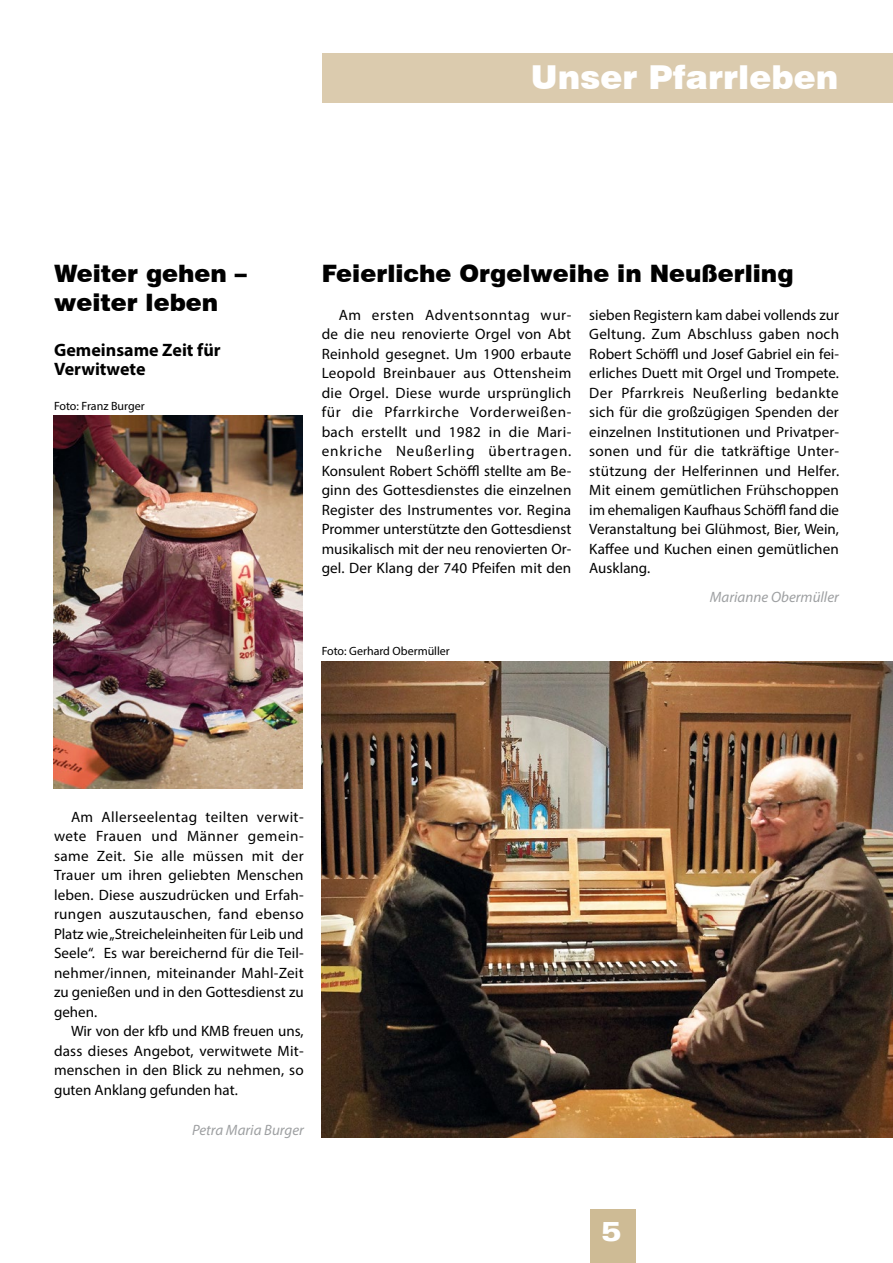
<style>
.page{position:relative;width:893px;height:1263px;background:#fff}
.page>*{position:absolute;margin:0;border:0;box-sizing:border-box;transform-origin:0 0}
.t1{font:900 33px "Swiss 721 BT";color:#fff}
.t2{font:900 expanded 27px "Zurich BT";color:#fff}
.t3{font:900 24px/28.8px "Swiss 721 BT";color:#000}
.t4{font:700 18px/19.5px "Myriad Pro";color:#000}
.t5{font:15px/19.5px "Myriad Pro";color:#000;text-align:justify}
.t6{font:italic 15px "Myriad Pro";color:#9ea0a2}
.t7{font:12px "Myriad Pro";color:#000}
</style>
<div class="page">
<img style="left:54px;top:415px;width:249px;height:374px">
<img style="left:321px;top:661px;width:572px;height:477px">
<div style="left:590px;top:1209px;width:45px;height:54px;background:#cebb95"></div>
<div style="left:323px;top:53px;width:570px;height:50px;background:#dbcbae"></div>
<h1 class="t1" style="left:531px;top:57px;width:309px">Unser Pfarrleben</h1>
<h3 class="t3" style="left:54px;top:259px;width:194px">Weiter gehen – weiter leben</h3>
<p class="t4" style="left:54px;top:339px;width:168px">Gemeinsame Zeit für<br>Verwitwete</p>
<p class="t7" style="left:54px;top:399px;width:92px">Foto: Franz Burger</p>
<h3 class="t3" style="left:322px;top:259px;width:473px">Feierliche Orgelweihe in Neußerling</h3>
<p class="t5" style="left:322px;top:305px;width:251px;text-indent:17px">Am ersten Adventsonntag wur&shy;de die neu renovierte Orgel von Abt Reinhold gesegnet. Um 1900 erbaute Leopold Breinbauer aus Ottensheim die Orgel. Diese wurde ursprünglich für die Pfarrkirche Vorderweißen&shy;bach erstellt und 1982 in die Mari&shy;enkriche Neußerling übertragen.<br>Konsulent Robert Schöffl stellte am Be&shy;ginn des Gottesdienstes die einzelnen Register des Instrumentes vor. Regina Prommer unterstützte den Gottesdienst musikalisch mit der neu renovierten Or&shy;gel. Der Klang der 740 Pfeifen mit den</p>
<p class="t5" style="left:589px;top:305px;width:251px">sieben Registern kam dabei vollends zur Geltung. Zum Abschluss gaben noch Robert Schöffl und Josef Gabriel ein fei&shy;erliches Duett mit Orgel und Trompete.<br>Der Pfarrkreis Neußerling bedankte sich für die großzügigen Spenden der einzelnen Institutionen und Privatper&shy;sonen und für die tatkräftige Unter&shy;stützung der Helferinnen und Helfer.<br>Mit einem gemütlichen Frühschoppen im ehemaligen Kaufhaus Schöffl fand die Veranstaltung bei Glühmost, Bier, Wein, Kaffee und Kuchen einen gemütlichen Ausklang.</p>
<p class="t7" style="left:322px;top:644px;width:130px">Foto: Gerhard Obermüller</p>
<p class="t6" style="left:710px;top:588px;width:131px">Marianne Obermüller</p>
<p class="t5" style="left:54px;top:807px;width:251px;text-indent:17px">Am Allerseelentag teilten verwit&shy;wete Frauen und Männer gemein&shy;same Zeit. Sie alle müssen mit der Trauer um ihren geliebten Menschen leben. Diese auszudrücken und Erfah&shy;rungen auszutauschen, fand ebenso Platz wie „Streicheleinheiten für Leib und Seele“. Es war bereichernd für die Teil&shy;nehmer/innen, miteinander Mahl-Zeit zu genießen und in den Gottesdienst zu gehen.</p>
<p class="t5" style="left:54px;top:1021px;width:251px;text-indent:17px">Wir von der kfb und KMB freuen uns, dass dieses Angebot, verwitwete Mit&shy;menschen in den Blick zu nehmen, so guten Anklang gefunden hat.</p>
<p class="t6" style="left:192px;top:1121px;width:113px">Petra Maria Burger</p>
<h2 class="t2" style="left:601px;top:1216px;width:22px">5</h2>
</div>
